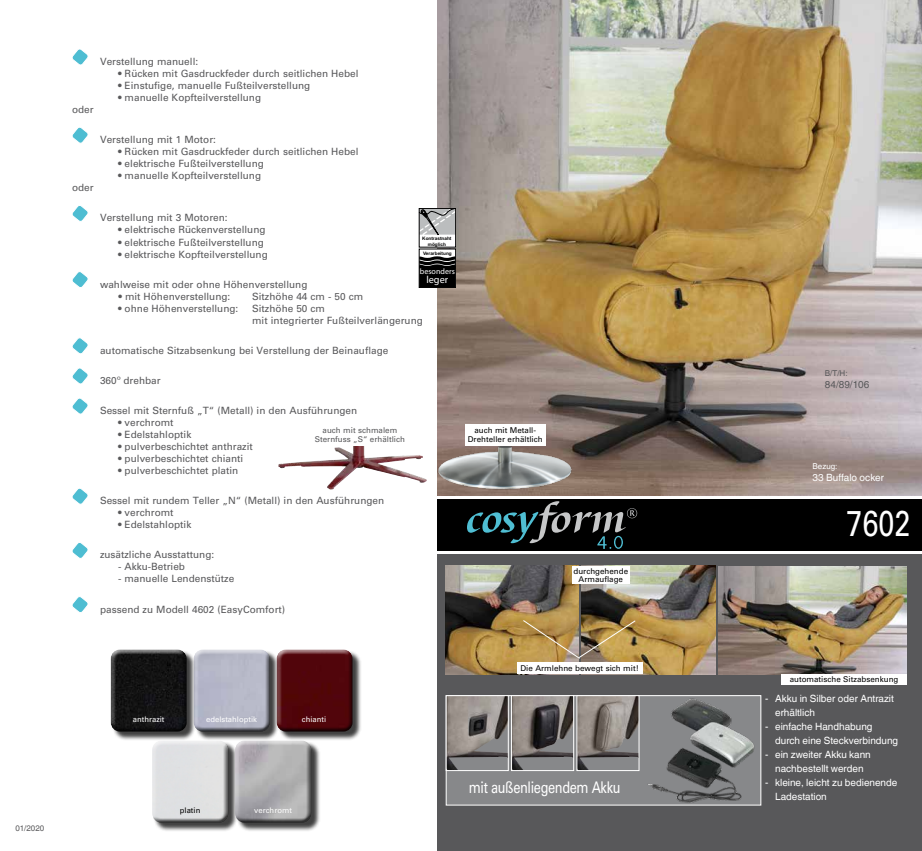
<style>
.page{position:relative;width:922px;height:851px;background:#fff}
.page>*{position:absolute;margin:0;border:0;box-sizing:border-box;transform-origin:0 0}
.t1{font:36px "Univers";color:#fff;scale:.8 1}
.t2{font:16px "Univers";letter-spacing:-.03em;color:#fff;scale:.8 1}
.t3{font:10.3px "Myriad Pro";color:#fff}
.t4{font:10px/12px "Univers";color:#58585a}
.t5{font:10px/14px "Helvetica World";color:#fff}
.t6{font:10px "Helvetica World";color:#58585a}
.t7{font:8px/9.6px "Univers";color:#000;text-align:center}
.t8{font:8px/9.6px "Univers";color:#58585a;text-align:center}
.t9{font:8px "Helvetica World";color:#58585a}
.t10{font:8px "Myriad Pro";color:#fff}
.t11{font:8px "Helvetica World";color:#fff}
.t12{font:7.7px "Univers";color:#fff}
.t13{font:7.7px "Univers";color:#000}
.t14{font:700 4.7px/5.6px "Arial";color:#000;text-align:center}
</style>
<div class="page">
<div style="left:437px;top:499px;width:484px;height:51px;background:#000"></div>
<svg style="left:467px;top:501px;width:170px;height:48px"></svg>
<div style="left:437px;top:554px;width:484px;height:296px;background:#58585a"></div>
<img style="left:437px;top:0;width:484px;height:496px">
<svg style="left:72px;top:49px;width:16px;height:16px"></svg>
<svg style="left:72px;top:127px;width:16px;height:16px"></svg>
<svg style="left:72px;top:206px;width:16px;height:15px"></svg>
<svg style="left:72px;top:272px;width:16px;height:15px"></svg>
<svg style="left:72px;top:338px;width:16px;height:16px"></svg>
<svg style="left:72px;top:368px;width:16px;height:16px"></svg>
<svg style="left:72px;top:398px;width:16px;height:16px"></svg>
<svg style="left:72px;top:488px;width:16px;height:16px"></svg>
<svg style="left:72px;top:543px;width:16px;height:15px"></svg>
<svg style="left:72px;top:597px;width:16px;height:15px"></svg>
<img style="left:437px;top:442px;width:144px;height:51px">
<svg style="left:465px;top:424px;width:80px;height:21px"></svg>
<img style="left:445px;top:566px;width:134px;height:108px">
<img style="left:581px;top:566px;width:134px;height:108px">
<div style="left:517px;top:662px;width:125px;height:12px;background:#fff"></div>
<div style="left:571px;top:566px;width:58px;height:17px;background:#fff"></div>
<img style="left:522px;top:619px;width:114px;height:40px">
<img style="left:718px;top:566px;width:188px;height:108px">
<div style="left:278px;top:650px;width:84px;height:90px;background:#000;opacity:.75"></div>
<div style="left:273px;top:650px;width:85px;height:81px;background:#000;opacity:.75"></div>
<div style="left:195px;top:650px;width:84px;height:90px;background:#000;opacity:.75"></div>
<div style="left:190px;top:650px;width:85px;height:81px;background:#000;opacity:.75"></div>
<div style="left:112px;top:650px;width:84px;height:90px;background:#000;opacity:.75"></div>
<div style="left:108px;top:650px;width:84px;height:81px;background:#000;opacity:.75"></div>
<div style="left:153px;top:741px;width:84px;height:90px;background:#000;opacity:.75"></div>
<div style="left:146px;top:734px;width:85px;height:87px;background:#fff;opacity:.75"></div>
<div style="left:149px;top:741px;width:85px;height:81px;background:#000;opacity:.75"></div>
<div style="left:236px;top:741px;width:84px;height:90px;background:#000;opacity:.75"></div>
<div style="left:229px;top:734px;width:85px;height:87px;background:#fff;opacity:.75"></div>
<div style="left:232px;top:741px;width:84px;height:81px;background:#000;opacity:.75"></div>
<div style="left:781px;top:674px;width:125px;height:10px;background:#fff"></div>
<img style="left:278px;top:447px;width:75px;height:21px">
<svg style="left:419px;top:208px;width:36px;height:37px"></svg>
<div style="left:419px;top:249px;width:36px;height:39px;background:#fff"></div>
<svg style="left:419px;top:254px;width:36px;height:34px"></svg>
<svg style="left:447px;top:697px;width:195px;height:106px;background:#7f7c7c"></svg>
<img style="left:642px;top:697px;width:117px;height:106px">
<div style="left:445px;top:695px;width:316px;height:110px;border:1px solid #fff"></div>
<img style="left:513px;top:697px;width:10px;height:72px">
<div style="left:511px;top:695px;width:63px;height:76px;border:1px solid #fff"></div>
<img style="left:578px;top:697px;width:11px;height:72px">
<div style="left:576px;top:695px;width:63px;height:76px;border:1px solid #fff"></div>
<img style="left:447px;top:697px;width:11px;height:72px">
<div style="left:445px;top:695px;width:63px;height:76px;border:1px solid #fff"></div>
<p class="t9" style="left:15px;top:823px;width:30px">01/2020</p>
<p class="t4" style="left:100px;top:56px;width:100px">Verstellung manuell:</p>
<p class="t4" style="left:118px;top:68px;width:242px">• Rücken mit Gasdruckfeder durch seitlichen Hebel</p>
<p class="t4" style="left:118px;top:80px;width:194px">• Einstufige, manuelle Fußteilverstellung</p>
<p class="t4" style="left:118px;top:92px;width:144px">• manuelle Kopfteilverstellung</p>
<p class="t4" style="left:72px;top:104px;width:23px">oder</p>
<p class="t4" style="left:100px;top:134px;width:117px">Verstellung mit 1 Motor:</p>
<p class="t4" style="left:118px;top:146px;width:242px">• Rücken mit Gasdruckfeder durch seitlichen Hebel</p>
<p class="t4" style="left:118px;top:158px;width:147px">• elektrische Fußteilverstellung</p>
<p class="t4" style="left:118px;top:170px;width:144px">• manuelle Kopfteilverstellung</p>
<p class="t4" style="left:72px;top:182px;width:23px">oder</p>
<p class="t4" style="left:100px;top:212px;width:129px">Verstellung mit 3 Motoren:</p>
<p class="t4" style="left:118px;top:224px;width:149px">• elektrische Rückenverstellung</p>
<p class="t4" style="left:118px;top:236px;width:147px">• elektrische Fußteilverstellung</p>
<p class="t4" style="left:118px;top:248px;width:151px">• elektrische Kopfteilverstellung</p>
<p class="t4" style="left:100px;top:278px;width:209px">wahlweise mit oder ohne Höhenverstellung</p>
<p class="t4" style="left:118px;top:290px;width:113px">• mit Höhenverstellung:</p>
<p class="t4" style="left:252px;top:290px;width:112px">Sitzhöhe 44 cm - 50 cm</p>
<p class="t4" style="left:118px;top:302px;width:122px">• ohne Höhenverstellung:</p>
<p class="t4" style="left:252px;top:302px;width:172px">Sitzhöhe 50 cm<br>mit integrierter Fußteilverlängerung</p>
<p class="t4" style="left:100px;top:344px;width:290px">automatische Sitzabsenkung bei Verstellung der Beinauflage</p>
<p class="t4" style="left:100px;top:374px;width:62px">360º drehbar</p>
<p class="t4" style="left:100px;top:404px;width:258px">Sessel mit Sternfuß „T“ (Metall) in den Ausführungen</p>
<p class="t4" style="left:118px;top:416px;width:57px">• verchromt</p>
<p class="t4" style="left:118px;top:428px;width:75px">• Edelstahloptik</p>
<p class="t4" style="left:118px;top:440px;width:136px">• pulverbeschichtet anthrazit</p>
<p class="t4" style="left:118px;top:452px;width:127px">• pulverbeschichtet chianti</p>
<p class="t4" style="left:118px;top:464px;width:122px">• pulverbeschichtet platin</p>
<p class="t4" style="left:100px;top:494px;width:285px">Sessel mit rundem Teller „N“ (Metall) in den Ausführungen</p>
<p class="t4" style="left:118px;top:506px;width:57px">• verchromt</p>
<p class="t4" style="left:118px;top:518px;width:75px">• Edelstahloptik</p>
<p class="t4" style="left:100px;top:549px;width:116px">zusätzliche Ausstattung:</p>
<p class="t4" style="left:118px;top:561px;width:68px">- Akku-Betrieb</p>
<p class="t4" style="left:118px;top:573px;width:118px">- manuelle Lendenstütze</p>
<p class="t4" style="left:100px;top:603px;width:187px">passend zu Modell 4602 (EasyComfort)</p>
<p class="t14" style="left:422px;top:235px;width:31px">Kontrastnaht möglich</p>
<p class="t14" style="left:423px;top:250px;width:30px">Verarbeitung</p>
<p class="t3" style="left:426px;top:273px;width:23px">leger</p>
<p class="t10" style="left:420px;top:267px;width:37px">besonders</p>
<p class="t8" style="left:315px;top:425px;width:92px">auch mit schmalem<br>Sternfuss „S“ erhältlich</p>
<p class="t7" style="left:467px;top:425px;width:76px">auch mit Metall-<br>Drehteller erhältlich</p>
<p class="t7" style="left:573px;top:566px;width:56px;line-height:8px">durchgehende<br>Armauflage</p>
<p class="t12" style="left:133px;top:714px;width:33px">anthrazit</p>
<p class="t12" style="left:206px;top:714px;width:52px">edelstahloptik</p>
<p class="t12" style="left:302px;top:714px;width:26px">chianti</p>
<p class="t7" style="left:520px;top:663px;width:120px">Die Armlehne bewegt sich mit!</p>
<p class="t13" style="left:180px;top:805px;width:22px">platin</p>
<p class="t12" style="left:254px;top:805px;width:39px">verchromt</p>
<h2 class="t2" style="left:468px;top:777px;width:191px">mit außenliegendem Akku</h2>
<p class="t9" style="left:824px;top:368px;width:24px">B/T/H:</p>
<p class="t6" style="left:824px;top:378px;width:46px">84/89/106</p>
<p class="t11" style="left:812px;top:461px;width:26px">Bezug:</p>
<p class="t5" style="left:812px;top:470px;width:73px">33 Buffalo ocker</p>
<h1 class="t1" style="left:846px;top:502px;width:82px">7602</h1>
<p class="t7" style="left:789px;top:674px;width:110px">automatische Sitzabsenkung</p>
<p class="t5" style="left:775px;top:691px;width:120px;text-indent:-10px">- Akku in Silber oder Antrazit erhältlich</p>
<p class="t5" style="left:775px;top:719px;width:124px;text-indent:-10px">- einfache Handhabung durch eine Steckverbindung</p>
<p class="t5" style="left:765px;top:747px;width:107px;text-align:center">- ein zweiter Akku kann nachbestellt werden</p>
<p class="t5" style="left:775px;top:775px;width:124px;text-indent:-10px">- kleine, leicht zu bedienende<br>Ladestation</p>
</div>
